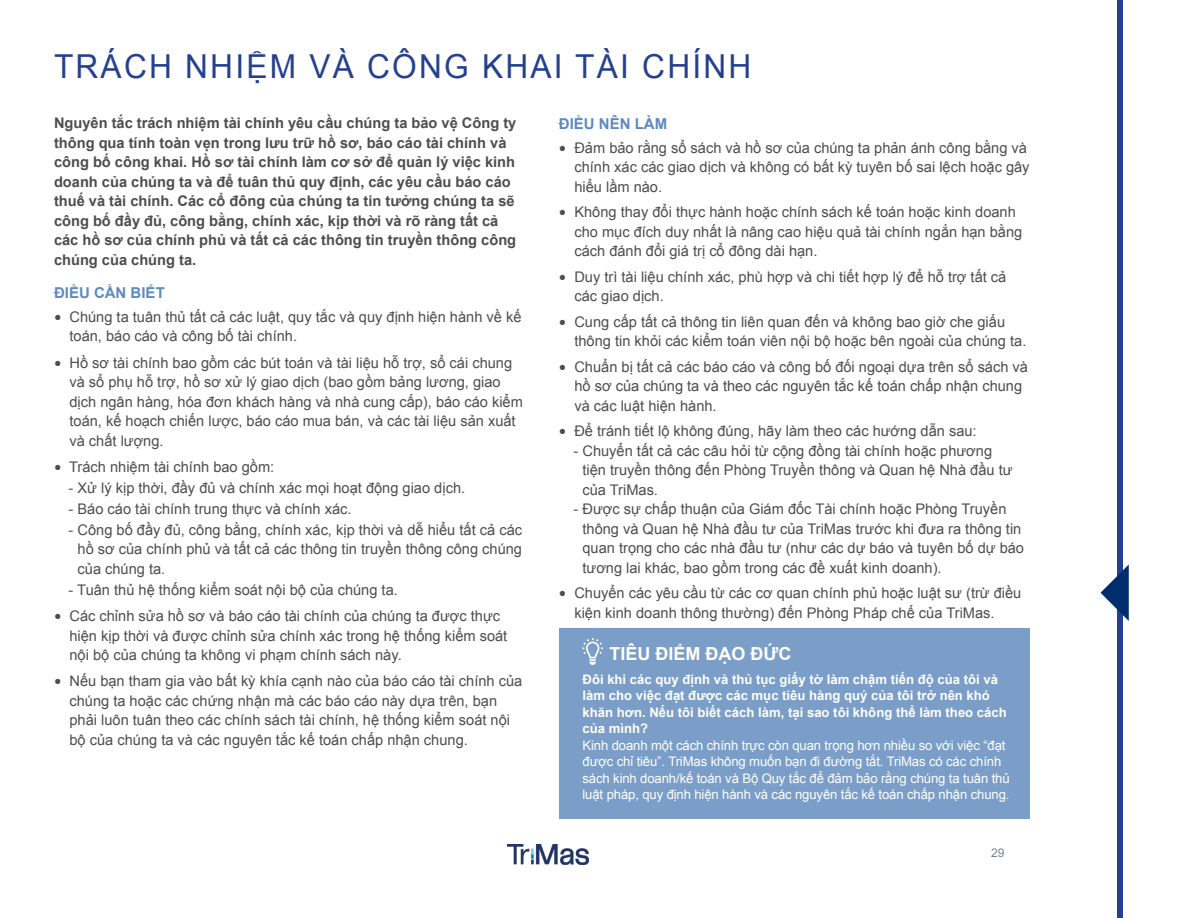
<style>
.page{position:relative;width:1188px;height:918px;background:#fff}
.page>*{position:absolute;margin:0;border:0;box-sizing:border-box;transform-origin:0 0}
.t1{font:33px "Arial";letter-spacing:.07em;color:#25408f;scale:.96 1}
.t2{font:700 18px "Arial";color:#fff}
.t3{font:700 15px "Arial";color:#5e89bd}
.t4{font:14.7px/19.5px "Arial";color:#4d4d4f}
.t5{font:700 14.7px/19.5px "Arial";color:#4d4d4f}
.t6{font:13.2px/16.5px "Arial";letter-spacing:-.01em;color:#fff}
.t7{font:700 13.2px/16.5px "Arial";color:#fff}
.t8{font:12px "Arial";color:#778793}
.s1{font-size:21px}
</style>
<div class="page">
<div style="left:1118px;top:0;width:5px;height:918px;background:#25408f"></div>
<img style="left:507px;top:844px;width:82px;height:21px">
<div style="left:559px;top:628px;width:471px;height:191px;background:#7b9ec8"></div>
<svg style="left:583px;top:638px;width:20px;height:27px"></svg>
<svg style="left:1101px;top:564px;width:28px;height:57px"></svg>
<h1 class="t1" style="left:54px;top:45px;width:728px">TRÁCH NHIỆM VÀ CÔNG KHAI TÀI CHÍNH</h1>
<p class="t5" style="left:54px;top:114px;width:464px">Nguyên tắc trách nhiệm tài chính yêu cầu chúng ta bảo vệ Công ty thông qua tính toàn vẹn trong lưu trữ hồ sơ, báo cáo tài chính và công bố công khai. Hồ sơ tài chính làm cơ sở để quản lý việc kinh doanh của chúng ta và để tuân thủ quy định, các yêu cầu báo cáo thuế và tài chính. Các cổ đông của chúng ta tin tưởng chúng ta sẽ công bố đầy đủ, công bằng, chính xác, kịp thời và rõ ràng tất cả các hồ sơ của chính phủ và tất cả các thông tin truyền thông công chúng của chúng ta.</p>
<p class="t3" style="left:54px;top:283px;width:112px">ĐIỀU CẦN BIẾT</p>
<p class="t4" style="left:69px;top:307px;width:454px;text-indent:-15px"><span class="s1">•</span> Chúng ta tuân thủ tất cả các luật, quy tắc và quy định hiện hành về kế toán, báo cáo và công bố tài chính.</p>
<p class="t4" style="left:69px;top:353px;width:455px;text-indent:-15px"><span class="s1">•</span> Hồ sơ tài chính bao gồm các bút toán và tài liệu hỗ trợ, sổ cái chung và sổ phụ hỗ trợ, hồ sơ xử lý giao dịch (bao gồm bảng lương, giao dịch ngân hàng, hóa đơn khách hàng và nhà cung cấp), báo cáo kiểm toán, kế hoạch chiến lược, báo cáo mua bán, và các tài liệu sản xuất và chất lượng.</p>
<p class="t4" style="left:54px;top:457px;width:222px"><span class="s1">•</span> Trách nhiệm tài chính bao gồm:</p>
<p class="t4" style="left:69px;top:478px;width:398px">- Xử lý kịp thời, đầy đủ và chính xác mọi hoạt động giao dịch.</p>
<p class="t4" style="left:69px;top:499px;width:284px">- Báo cáo tài chính trung thực và chính xác.</p>
<p class="t4" style="left:78px;top:520px;width:446px;text-align:justify;text-indent:-9px">- Công bố đầy đủ, công bằng, chính xác, kịp thời và dễ hiểu tất cả các hồ sơ của chính phủ và tất cả các thông tin truyền thông công chúng của chúng ta.</p>
<p class="t4" style="left:69px;top:580px;width:331px">- Tuân thủ hệ thống kiểm soát nội bộ của chúng ta.</p>
<p class="t4" style="left:69px;top:606px;width:439px;text-indent:-15px"><span class="s1">•</span> Các chỉnh sửa hồ sơ và báo cáo tài chính của chúng ta được thực hiện kịp thời và được chỉnh sửa chính xác trong hệ thống kiểm soát nội bộ của chúng ta không vi phạm chính sách này.</p>
<p class="t4" style="left:69px;top:672px;width:454px;text-indent:-15px"><span class="s1">•</span> Nếu bạn tham gia vào bất kỳ khía cạnh nào của báo cáo tài chính của chúng ta hoặc các chứng nhận mà các báo cáo này dựa trên, bạn phải luôn tuân theo các chính sách tài chính, hệ thống kiểm soát nội bộ của chúng ta và các nguyên tắc kế toán chấp nhận chung.</p>
<p class="t3" style="left:559px;top:113px;width:110px">ĐIỀU NÊN LÀM</p>
<p class="t4" style="left:574px;top:138px;width:457px;text-indent:-15px"><span class="s1">•</span> Đảm bảo rằng sổ sách và hồ sơ của chúng ta phản ánh công bằng và chính xác các giao dịch và không có bất kỳ tuyên bố sai lệch hoặc gây hiểu lầm nào.</p>
<p class="t4" style="left:574px;top:202px;width:449px;text-indent:-15px"><span class="s1">•</span> Không thay đổi thực hành hoặc chính sách kế toán hoặc kinh doanh cho mục đích duy nhất là nâng cao hiệu quả tài chính ngắn hạn bằng cách đánh đổi giá trị cổ đông dài hạn.</p>
<p class="t4" style="left:574px;top:267px;width:433px;text-indent:-15px"><span class="s1">•</span> Duy trì tài liệu chính xác, phù hợp và chi tiết hợp lý để hỗ trợ tất cả các giao dịch.</p>
<p class="t4" style="left:574px;top:312px;width:454px;text-indent:-15px"><span class="s1">•</span> Cung cấp tất cả thông tin liên quan đến và không bao giờ che giấu thông tin khỏi các kiểm toán viên nội bộ hoặc bên ngoài của chúng ta.</p>
<p class="t4" style="left:574px;top:357px;width:455px;text-indent:-15px"><span class="s1">•</span> Chuẩn bị tất cả các báo cáo và công bố đối ngoại dựa trên sổ sách và hồ sơ của chúng ta và theo các nguyên tắc kế toán chấp nhận chung và các luật hiện hành.</p>
<p class="t4" style="left:559px;top:421px;width:419px"><span class="s1">•</span> Để tránh tiết lộ không đúng, hãy làm theo các hướng dẫn sau:</p>
<p class="t4" style="left:582px;top:441px;width:432px;text-indent:-9px">- Chuyển tất cả các câu hỏi từ cộng đồng tài chính hoặc phương tiện truyền thông đến Phòng Truyền thông và Quan hệ Nhà đầu tư của TriMas.</p>
<p class="t4" style="left:582px;top:499px;width:443px;text-indent:-9px">- Được sự chấp thuận của Giám đốc Tài chính hoặc Phòng Truyền thông và Quan hệ Nhà đầu tư của TriMas trước khi đưa ra thông tin quan trọng cho các nhà đầu tư (như các dự báo và tuyên bố dự báo tương lai khác, bao gồm trong các đề xuất kinh doanh).</p>
<p class="t4" style="left:574px;top:583px;width:449px;text-indent:-15px"><span class="s1">•</span> Chuyển các yêu cầu từ các cơ quan chính phủ hoặc luật sư (trừ điều kiện kinh doanh thông thường) đến Phòng Pháp chế của TriMas.</p>
<p class="t2" style="left:610px;top:642px;width:183px">TIÊU ĐIỂM ĐẠO ĐỨC</p>
<p class="t7" style="left:583px;top:671px;width:426px">Đôi khi các quy định và thủ tục giấy tờ làm chậm tiến độ của tôi và làm cho việc đạt được các mục tiêu hàng quý của tôi trở nên khó khăn hơn. Nếu tôi biết cách làm, tại sao tôi không thể làm theo cách của mình?</p>
<p class="t6" style="left:583px;top:737px;width:429px">Kinh doanh một cách chính trực còn quan trọng hơn nhiều so với việc “đạt được chỉ tiêu”. TriMas không muốn bạn đi đường tắt. TriMas có các chính sách kinh doanh/kế toán và Bộ Quy tắc để đảm bảo rằng chúng ta tuân thủ luật pháp, quy định hiện hành và các nguyên tắc kế toán chấp nhận chung.</p>
<p class="t8" style="left:991px;top:844px;width:15px">29</p>
</div>
